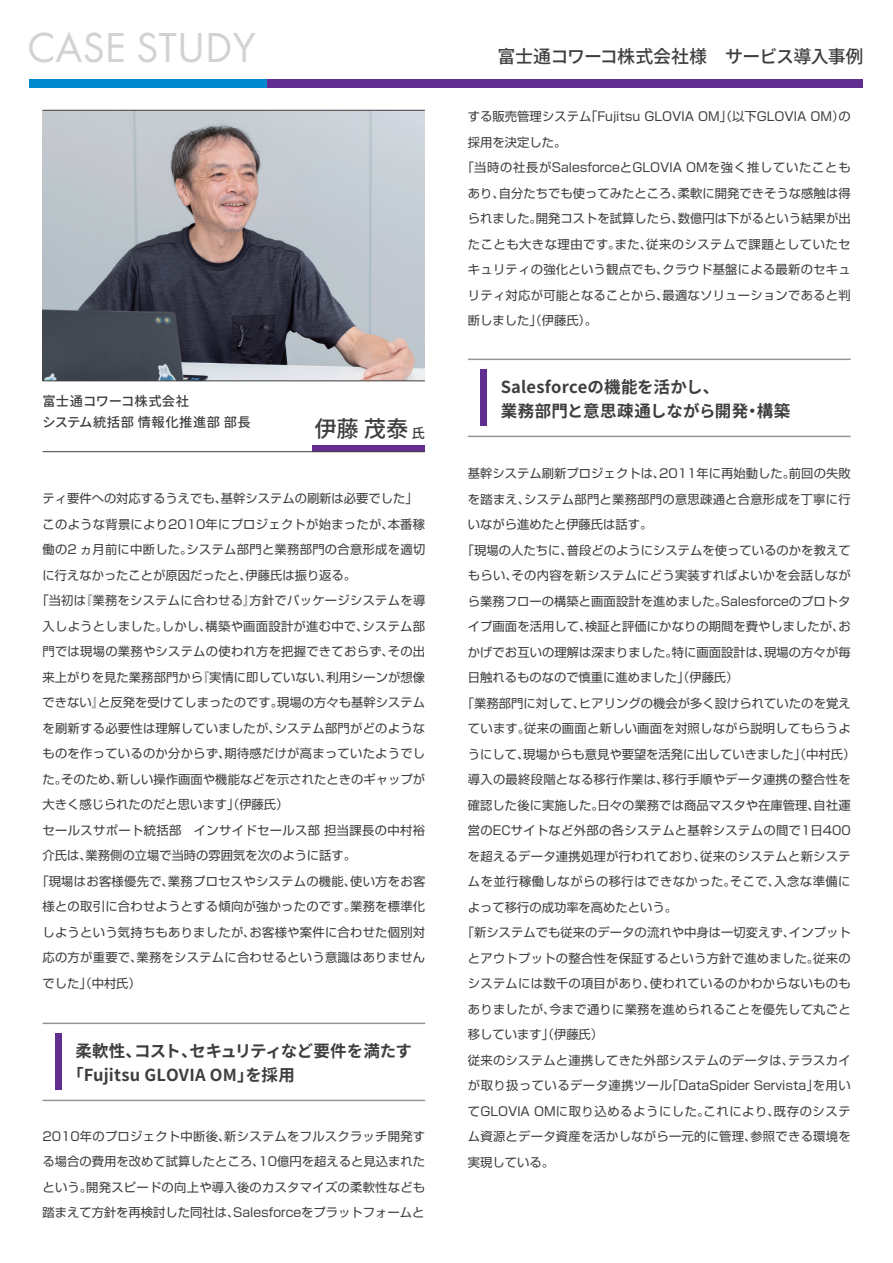
<style>
.page{position:relative;width:893px;height:1263px;background:#fff}
.page>*{position:absolute;margin:0;border:0;box-sizing:border-box;transform-origin:0 0}
.t1{font:43.5px "Futura PT";color:#d1d2d4}
.t2{font:500 22.5px "Gen Shin Gothic";color:#3e3e3f}
.t3{font:500 18px "Gen Shin Gothic";letter-spacing:-.035em;color:#3e3e3f}
.t4{font:700 16.5px/24px "Gen Shin Gothic";letter-spacing:.01em;color:#3e3e3f}
.t5{font:500 13.35px/21px "Gen Shin Gothic";letter-spacing:.03em;color:#3e3e3f}
.t6{font:12.3px/25.5px "Shin Go Pr 6 N";letter-spacing:.02em;color:#3e3e3f;text-align:justify}
.t7{font:12.3px "Shin Go Pr 6 N";color:#3e3e3f}
.t8{font:12.3px "Shin Go Pr 6 N";letter-spacing:.04em;color:#3e3e3f}
.t9{font:12.3px "Shin Go Pr 6 N";letter-spacing:.05em;color:#3e3e3f}
.s1{font-size:13.5px}
</style>
<div class="page">
<div style="left:30px;top:79px;width:833px;height:9px;background:#612d91"></div>
<div style="left:30px;top:79px;width:237px;height:9px;background:#0089cf"></div>
<img style="left:43px;top:111px;width:382px;height:270px">
<div style="left:313px;top:446px;width:112px;height:6px;background:#612d91"></div>
<hr style="left:43px;top:451px;width:382px;height:1px;background:#3e3e3f">
<hr style="left:43px;top:381px;width:382px;height:1px;background:#3e3e3f">
<hr style="left:43px;top:110px;width:382px;height:1px;background:#3e3e3f">
<hr style="left:468px;top:359px;width:383px;height:1px;background:#939598">
<hr style="left:468px;top:436px;width:383px;height:1px;background:#939598">
<div style="left:480px;top:370px;width:7px;height:56px;background:#612d91"></div>
<hr style="left:43px;top:1022px;width:382px;height:2px;background:#939598">
<hr style="left:43px;top:1100px;width:382px;height:1px;background:#939598">
<div style="left:55px;top:1033px;width:6px;height:57px;background:#612d91"></div>
<h1 class="t1" style="left:27px;top:21px;width:230px">CASE STUDY</h1>
<p class="t5" style="left:43px;top:390px;width:210px">富士通コワーコ株式会社<br>システム統括部 情報化推進部 部長</p>
<h2 class="t2" style="left:314px;top:412px;width:112px">伊藤 茂泰<span class="s1">氏</span></h2>
<p class="t7" style="left:43px;top:489px;width:377px">ティ要件への対応するうえでも、基幹システムの刷新は必要でした」</p>
<p class="t6" style="left:43px;top:511px;width:384px">このような背景により2010年にプロジェクトが始まったが、本番稼</p>
<p class="t6" style="left:43px;top:536px;width:384px">働の2 ヵ月前に中断した。システム部門と業務部門の合意形成を適切</p>
<p class="t7" style="left:43px;top:565px;width:315px">に行えなかったことが原因だったと、伊藤氏は振り返る。</p>
<p class="t6" style="left:36px;top:587px;width:390px">「当初は『業務をシステムに合わせる』方針でパッケージシステムを導</p>
<p class="t6" style="left:43px;top:612px;width:384px">入しようとしました。しかし、構築や画面設計が進む中で、システム部</p>
<p class="t6" style="left:43px;top:638px;width:384px">門では現場の業務やシステムの使われ方を把握できておらず、その出</p>
<p class="t6" style="left:43px;top:663px;width:384px">来上がりを見た業務部門から『実情に即していない、利用シーンが想像</p>
<p class="t6" style="left:43px;top:689px;width:384px">できない』と反発を受けてしまったのです。現場の方々も基幹システム</p>
<p class="t6" style="left:43px;top:714px;width:384px">を刷新する必要性は理解していましたが、システム部門がどのような</p>
<p class="t6" style="left:43px;top:740px;width:384px">ものを作っているのか分からず、期待感だけが高まっていたようでし</p>
<p class="t6" style="left:43px;top:765px;width:384px">た。そのため、新しい操作画面や機能などを示されたときのギャップが</p>
<p class="t7" style="left:43px;top:795px;width:248px">大きく感じられたのだと思います」（伊藤氏）</p>
<p class="t6" style="left:43px;top:816px;width:384px">セールスサポート統括部　インサイドセールス部 担当課長の中村裕</p>
<p class="t7" style="left:43px;top:846px;width:315px">介氏は、業務側の立場で当時の雰囲気を次のように話す。</p>
<p class="t6" style="left:36px;top:867px;width:390px">「現場はお客様優先で、業務プロセスやシステムの機能、使い方をお客</p>
<p class="t6" style="left:43px;top:893px;width:384px">様との取引に合わせようとする傾向が強かったのです。業務を標準化</p>
<p class="t6" style="left:43px;top:918px;width:384px">しようという気持ちもありましたが、お客様や案件に合わせた個別対</p>
<p class="t6" style="left:43px;top:944px;width:384px">応の方が重要で、業務をシステムに合わせるという意識はありません</p>
<p class="t6" style="left:43px;top:969px;width:100px">でした」（中村氏）</p>
<h3 class="t4" style="left:67px;top:1039px;width:346px;text-indent:8px">柔軟性、コスト、セキュリティなど要件を満たす「Fujitsu GLOVIA OM」を採用</h3>
<p class="t6" style="left:43px;top:1122px;width:384px">2010年のプロジェクト中断後、新システムをフルスクラッチ開発する場合の費用を改めて試算したところ、10億円を超えると見込まれたという。開発スピードの向上や導入後のカスタマイズの柔軟性なども踏まえて方針を再検討した同社は、Salesforceをプラットフォームと</p>
<h3 class="t3" style="left:497px;top:43px;width:367px">富士通コワーコ株式会社様　サービス導入事例</h3>
<p class="t7" style="left:468px;top:106px;width:384px">する販売管理システム「Fujitsu GLOVIA OM」（以下GLOVIA OM）の</p>
<p class="t7" style="left:468px;top:132px;width:100px">採用を決定した。</p>
<p class="t6" style="left:462px;top:154px;width:390px">「当時の社長がSalesforceとGLOVIA OMを強く推していたことも</p>
<p class="t6" style="left:468px;top:179px;width:384px">あり、自分たちでも使ってみたところ、柔軟に開発できそうな感触は得</p>
<p class="t6" style="left:468px;top:205px;width:384px">られました。開発コストを試算したら、数億円は下がるという結果が出</p>
<p class="t8" style="left:468px;top:234px;width:384px">たことも大きな理由です。また、従来のシステムで課題としていたセ</p>
<p class="t6" style="left:468px;top:256px;width:384px">キュリティの強化という観点でも、クラウド基盤による最新のセキュ</p>
<p class="t6" style="left:468px;top:281px;width:384px">リティ対応が可能となることから、最適なソリューションであると判</p>
<p class="t7" style="left:468px;top:310px;width:131px">断しました」（伊藤氏）。</p>
<h3 class="t4" style="left:501px;top:375px;width:291px">Salesforceの機能を活かし、<br>業務部門と意思疎通しながら開発・構築</h3>
<p class="t6" style="left:468px;top:460px;width:384px">基幹システム刷新プロジェクトは、2011年に再始動した。前回の失敗</p>
<p class="t6" style="left:468px;top:485px;width:384px">を踏まえ、システム部門と業務部門の意思疎通と合意形成を丁寧に行</p>
<p class="t7" style="left:468px;top:514px;width:186px">いながら進めたと伊藤氏は話す。</p>
<p class="t6" style="left:462px;top:536px;width:390px">「現場の人たちに、普段どのようにシステムを使っているのかを教えて</p>
<p class="t6" style="left:468px;top:562px;width:384px">もらい、その内容を新システムにどう実装すればよいかを会話しなが</p>
<p class="t6" style="left:468px;top:587px;width:384px">ら業務フローの構築と画面設計を進めました。Salesforceのプロトタ</p>
<p class="t6" style="left:468px;top:613px;width:384px">イプ画面を活用して、検証と評価にかなりの期間を費やしましたが、お</p>
<p class="t6" style="left:468px;top:638px;width:384px">かげでお互いの理解は深まりました。特に画面設計は、現場の方々が毎</p>
<p class="t7" style="left:468px;top:667px;width:272px">日触れるものなので慎重に進めました」（伊藤氏）</p>
<p class="t6" style="left:462px;top:689px;width:390px">「業務部門に対して、ヒアリングの機会が多く設けられていたのを覚え</p>
<p class="t6" style="left:468px;top:715px;width:384px">ています。従来の画面と新しい画面を対照しながら説明してもらうよ</p>
<p class="t7" style="left:468px;top:744px;width:389px">うにして、現場からも意見や要望を活発に出していきました」（中村氏）</p>
<p class="t6" style="left:468px;top:766px;width:384px">導入の最終段階となる移行作業は、移行手順やデータ連携の整合性を</p>
<p class="t6" style="left:468px;top:791px;width:384px">確認した後に実施した。日々の業務では商品マスタや在庫管理、自社運</p>
<p class="t6" style="left:468px;top:817px;width:384px">営のECサイトなど外部の各システムと基幹システムの間で1日400</p>
<p class="t6" style="left:468px;top:842px;width:384px">を超えるデータ連携処理が行われており、従来のシステムと新システ</p>
<p class="t8" style="left:468px;top:871px;width:384px">ムを並行稼働しながらの移行はできなかった。そこで、入念な準備に</p>
<p class="t7" style="left:468px;top:897px;width:211px">よって移行の成功率を高めたという。</p>
<p class="t6" style="left:462px;top:919px;width:390px">「新システムでも従来のデータの流れや中身は一切変えず、インプット</p>
<p class="t6" style="left:468px;top:944px;width:384px">とアウトプットの整合性を保証するという方針で進めました。従来の</p>
<p class="t6" style="left:468px;top:970px;width:384px">システムには数千の項目があり、使われているのかわからないものも</p>
<p class="t6" style="left:468px;top:995px;width:384px">ありましたが、今まで通りに業務を進められることを優先して丸ごと</p>
<p class="t7" style="left:468px;top:1024px;width:137px">移しています」（伊藤氏）</p>
<p class="t6" style="left:468px;top:1046px;width:384px">従来のシステムと連携してきた外部システムのデータは、テラスカイ</p>
<p class="t8" style="left:468px;top:1075px;width:384px">が取り扱っているデータ連携ツール「DataSpider Servista」を用い</p>
<p class="t9" style="left:468px;top:1101px;width:384px">てGLOVIA OMに取り込めるようにした。これにより、既存のシステ</p>
<p class="t6" style="left:468px;top:1123px;width:384px">ム資源とデータ資産を活かしながら一元的に管理、参照できる環境を</p>
<p class="t6" style="left:468px;top:1148px;width:88px">実現している。</p>
</div>
